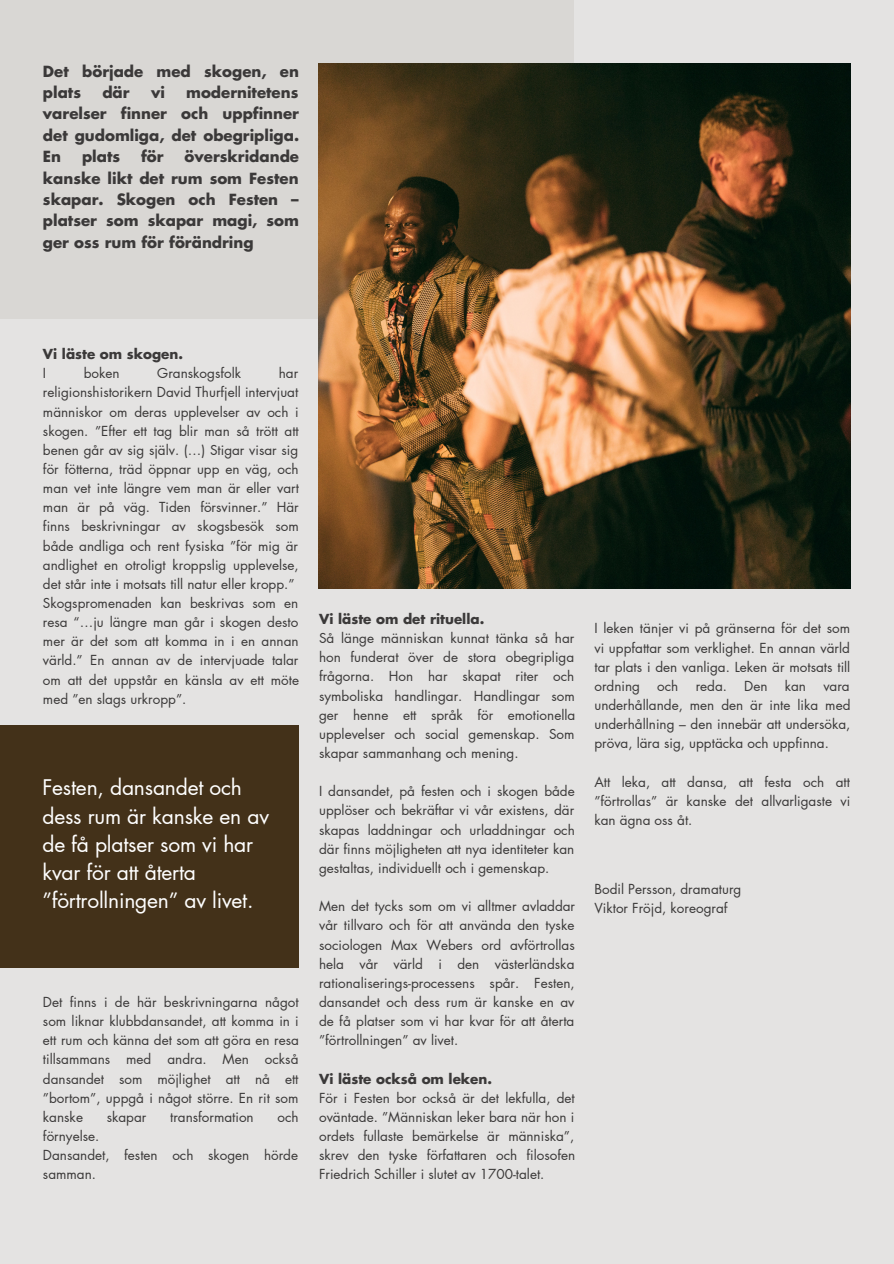
<style>
.page{position:relative;width:894px;height:1264px;background:#fff}
.page>*{position:absolute;margin:0;border:0;box-sizing:border-box;transform-origin:0 0}
.t1{font:21px/28.2px "Futura LT Pro";letter-spacing:-.01em;color:#fff}
.t2{font:700 15px/21.5px "Futura LT Pro";color:#3b3939;text-align:justify}
.t3{font:13.5px/19.2px "Futura LT Pro";color:#3b3939;text-align:justify}
.t4{font:700 13.5px "Futura LT Pro";color:#3b3939}
</style>
<div class="page">
<div style="left:0;top:0;width:893px;height:1263px;background:#e4e3e2"></div>
<div style="left:0;top:0;width:573px;height:319px;background:#d9d7d4"></div>
<img style="left:318px;top:64px;width:532px;height:524px">
<div style="left:0;top:726px;width:298px;height:241px;background:#433119"></div>
<p class="t2" style="left:43px;top:61px;width:257px">Det började med skogen, en plats</p>
<p class="t2" style="left:43px;top:82px;width:257px;text-indent:143px">modernitetens varelser finner och uppfinner det gudomliga, det obegripliga.<br>En</p>
<p class="t2" style="left:102px;top:82px;width:29px">där</p>
<p class="t2" style="left:151px;top:82px;width:15px">vi</p>
<p class="t2" style="left:82px;top:147px;width:40px">plats</p>
<p class="t2" style="left:141px;top:147px;width:24px">för</p>
<p class="t2" style="left:43px;top:147px;width:257px;text-indent:142px">överskridande kanske likt det rum som Festen skapar. Skogen och Festen – platser som skapar magi, som ger oss rum för förändring</p>
<p class="t4" style="left:43px;top:348px;width:142px">Vi läste om skogen.</p>
<p class="t3" style="left:43px;top:364px;width:5px">I</p>
<p class="t3" style="left:84px;top:364px;width:37px">boken</p>
<p class="t3" style="left:157px;top:364px;width:85px">Granskogsfolk</p>
<p class="t3" style="left:43px;top:364px;width:257px;text-align:left;text-indent:236px">har religionshistorikern David Thurfjell intervjuat människor om deras upplevelser av och i skogen. ”Efter ett tag blir man så trött att benen går av sig själv. (…) Stigar visar sig för fötterna, träd öppnar upp en väg, och man vet inte längre vem man är eller vart man är på väg. Tiden försvinner.” Här finns beskrivningar av skogsbesök som både andliga och rent fysiska ”för mig är andlighet en otroligt kroppslig upplevelse, det står inte i motsats till natur eller kropp.” Skogspromenaden kan beskrivas som en resa “…ju lä ngre man går i skogen desto mer är det som att komma in i en annan värld.” En annan av de intervjuade talar om att det uppstår en känsla av ett möte med ”en slags urkropp”.</p>
<h1 class="t1" style="left:42px;top:774px;width:228px">Festen, dansandet och dess rum är kanske en av de få platser som vi har kvar för att återta ”förtrollningen” av livet.</h1>
<p class="t3" style="left:43px;top:992px;width:257px">Det finns i de här beskrivningarna något som liknar klubbdansandet, att komma in i ett rum och känna det som att göra en resa tillsammans med andra. Men också dansandet som möjlighet att nå ett ”bortom”, uppgå i något större. En rit som kanske</p>
<p class="t3" style="left:107px;top:1107px;width:41px">skapar</p>
<p class="t3" style="left:170px;top:1107px;width:85px">transformation</p>
<p class="t3" style="left:277px;top:1107px;width:23px">och</p>
<p class="t3" style="left:43px;top:1126px;width:256px;text-align:left">förnyelse.<br>Dansandet, festen och skogen hörde samman.</p>
<p class="t4" style="left:319px;top:613px;width:167px">Vi läste om det rituella.</p>
<p class="t3" style="left:319px;top:629px;width:258px">Så länge människan kunnat tänka så har hon funderat över de stora obegripliga frågorna. Hon har skapat riter och symboliska handlingar. Handlingar som ger henne ett språk för emotionella upplevelser och social gemenskap. Som skapar sammanhang och mening.</p>
<p class="t3" style="left:319px;top:782px;width:257px">I dansandet, på festen och i skogen både upplöser och bekräftar vi vår existens, där skapas laddningar och urladdningar och där finns möjligheten att nya identiteter kan gestaltas, individuellt och i gemenskap.</p>
<p class="t3" style="left:319px;top:897px;width:257px">Men det tycks som om vi alltmer avladdar vår tillvaro och för att använda den tyske sociologen Max Webers ord avförtrollas hela vår värld i den västerländska rationaliserings-processens spår. Festen, dansandet och dess rum är kanske en av de få platser som vi har kvar för att återta ”förtrollningen” av livet.</p>
<p class="t4" style="left:319px;top:1072px;width:174px">Vi läste också om leken.</p>
<p class="t3" style="left:319px;top:1088px;width:257px">För i Festen bor också är det lekfulla, det oväntade. ”Människan leker bara när hon i ordets fullaste bemärkelse är människa”, skrev den tyske författaren och filosofen Friedrich Schiller i slutet av 1700-talet.</p>
<p class="t3" style="left:594px;top:619px;width:257px">I leken tänjer vi på gränserna för det som vi uppfattar som verklighet. En annan värld tar plats i den vanliga. Leken är motsats till ordning</p>
<p class="t3" style="left:657px;top:677px;width:23px">och</p>
<p class="t3" style="left:695px;top:677px;width:33px">reda.</p>
<p class="t3" style="left:744px;top:677px;width:25px">Den</p>
<p class="t3" style="left:784px;top:677px;width:23px">kan</p>
<p class="t3" style="left:594px;top:677px;width:257px;text-indent:229px">vara underhållande, men den är inte lika med underhållning – den innebär att undersöka, pröva, lära sig, upptäcka och uppfinna.</p>
<p class="t3" style="left:594px;top:772px;width:257px">Att leka, att dansa, att festa och att ”förtrollas” är kanske det allvarligaste vi kan ägna oss åt.</p>
<p class="t3" style="left:594px;top:879px;width:148px">Bodil Persson, dramaturg<br>Viktor Fröjd, koreograf</p>
</div>
